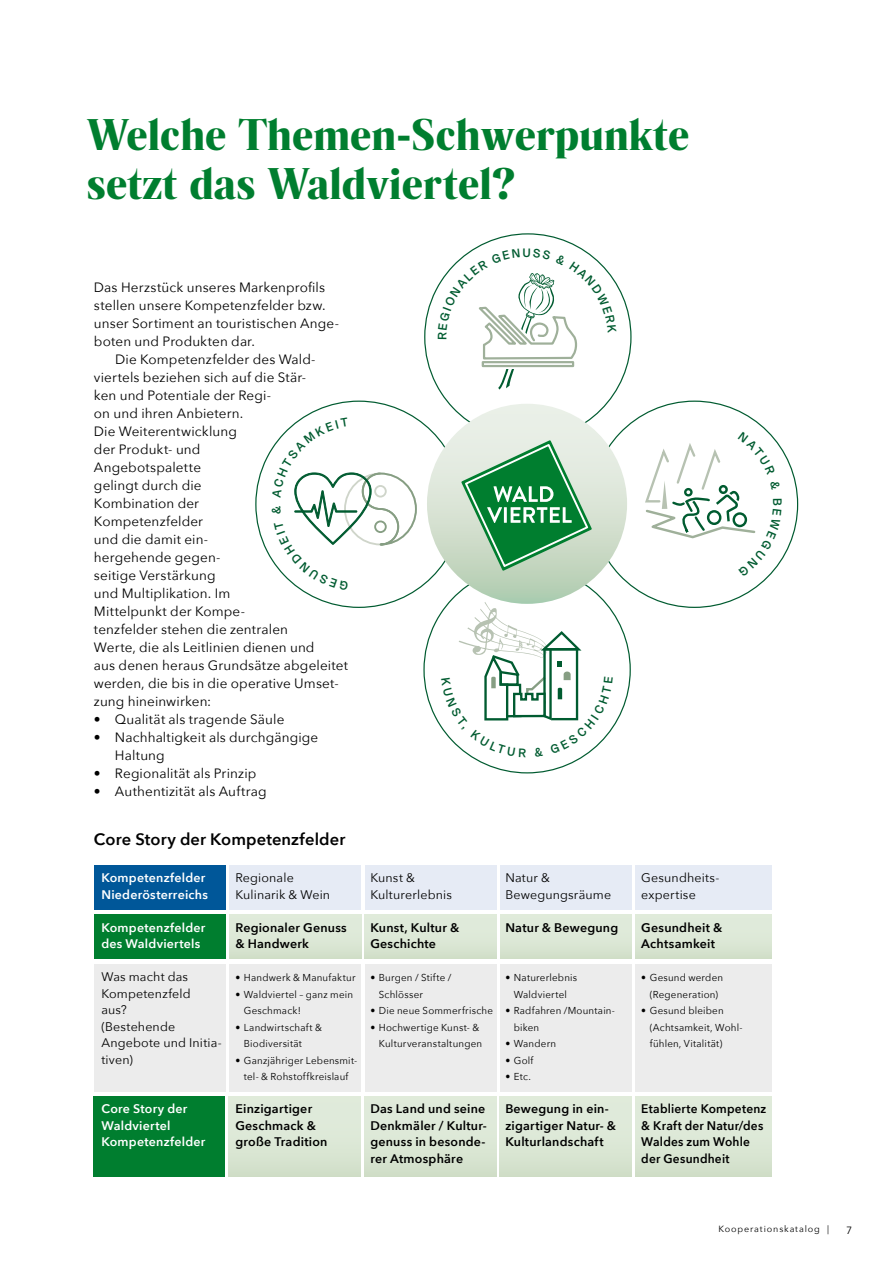
<style>
.page{position:relative;width:893px;height:1263px;background:#fff}
.page>*{position:absolute;margin:0;border:0;box-sizing:border-box;transform-origin:0 0}
.t1{font:900 42px/48px "Rando Display";color:#007e2f}
.t2{font:600 16.5px "Avenir Next";letter-spacing:.005em;color:#000}
.t3{font:13.5px/18px "Avenir Next";letter-spacing:.01em;color:#000}
.t4{font:600 12.45px/16.5px "Avenir Next";letter-spacing:.02em;color:#000}
.t5{font:12.45px/16.5px "Avenir Next";letter-spacing:.015em;color:#000}
.t6{font:600 12.45px/16.5px "Avenir Next";letter-spacing:.02em;color:#fff}
.t7{font:600 12.45px/16.5px "Avenir Next";letter-spacing:.02em;color:#000;scale:.96 1}
.t8{font:10.5px "Avenir Next";color:#000}
.t9{font:10.05px/16.5px "Avenir Next";letter-spacing:.02em;color:#000}
.t10{font:9px "Avenir Next";letter-spacing:.1em;color:#000}
</style>
<div class="page">
<div style="left:94px;top:1096px;width:131px;height:81px;background:#007e2f"></div>
<div style="left:229px;top:1096px;width:132px;height:81px;background:linear-gradient(to right,#dbe7d5,#dbe7d5)"></div>
<div style="left:364px;top:1096px;width:132px;height:81px;background:linear-gradient(to right,#dbe7d5,#dbe7d5)"></div>
<div style="left:500px;top:1096px;width:131px;height:81px;background:linear-gradient(to right,#dbe7d5,#dbe7d5)"></div>
<div style="left:635px;top:1096px;width:136px;height:81px;background:linear-gradient(to right,#dbe7d5,#dbe7d5)"></div>
<div style="left:94px;top:964px;width:132px;height:127px;background:#ececec"></div>
<div style="left:229px;top:964px;width:132px;height:127px;background:#ececec"></div>
<div style="left:365px;top:964px;width:132px;height:127px;background:#ececec"></div>
<div style="left:500px;top:964px;width:132px;height:127px;background:#ececec"></div>
<div style="left:635px;top:964px;width:136px;height:127px;background:#ececec"></div>
<div style="left:94px;top:914px;width:132px;height:45px;background:#007e2f"></div>
<div style="left:94px;top:865px;width:132px;height:44px;background:#005799"></div>
<div style="left:229px;top:914px;width:132px;height:45px;background:linear-gradient(to right,#dbe7d5,#dbe7d5)"></div>
<div style="left:229px;top:865px;width:132px;height:44px;background:#e6ebf5"></div>
<div style="left:365px;top:914px;width:132px;height:45px;background:linear-gradient(to right,#dbe7d5,#dbe7d5)"></div>
<div style="left:365px;top:865px;width:132px;height:44px;background:#e6ebf5"></div>
<div style="left:500px;top:914px;width:132px;height:45px;background:linear-gradient(to right,#dbe7d5,#dbe7d5)"></div>
<div style="left:500px;top:865px;width:132px;height:44px;background:#e6ebf5"></div>
<div style="left:635px;top:914px;width:136px;height:45px;background:linear-gradient(to right,#dbe7d5,#dbe7d5)"></div>
<div style="left:635px;top:865px;width:136px;height:44px;background:#e6ebf5"></div>
<svg style="left:255px;top:233px;width:544px;height:541px"></svg>
<h1 class="t1" style="left:87px;top:110px;width:604px">Welche Themen-Schwerpunkte setzt das Waldviertel?</h1>
<p class="t3" style="left:94px;top:278px;width:233px">Das Herzstück unseres Markenprofils</p>
<p class="t3" style="left:94px;top:296px;width:233px">stellen unsere Kompetenzfelder bzw.</p>
<p class="t3" style="left:94px;top:314px;width:247px">unser Sortiment an touristischen Ange-</p>
<p class="t3" style="left:94px;top:332px;width:163px">boten und Produkten dar.</p>
<p class="t3" style="left:115px;top:350px;width:202px">Die Kompetenzfelder des Wald-</p>
<p class="t3" style="left:94px;top:368px;width:214px">viertels beziehen sich auf die Stär-</p>
<p class="t3" style="left:94px;top:386px;width:179px">ken und Potentiale der Regi-</p>
<p class="t3" style="left:94px;top:404px;width:151px">on und ihren Anbietern.</p>
<p class="t3" style="left:94px;top:422px;width:145px">Die Weiterentwicklung</p>
<p class="t3" style="left:94px;top:440px;width:108px">der Produkt- und</p>
<p class="t3" style="left:94px;top:458px;width:109px">Angebotspalette</p>
<p class="t3" style="left:94px;top:476px;width:109px">gelingt durch die</p>
<p class="t3" style="left:94px;top:494px;width:107px">Kombination der</p>
<p class="t3" style="left:94px;top:512px;width:111px">Kompetenzfelder</p>
<p class="t3" style="left:94px;top:530px;width:116px">und die damit ein-</p>
<p class="t3" style="left:94px;top:548px;width:127px">hergehende gegen-</p>
<p class="t3" style="left:94px;top:566px;width:123px">seitige Verstärkung</p>
<p class="t3" style="left:94px;top:584px;width:138px">und Multiplikation. Im</p>
<p class="t3" style="left:94px;top:602px;width:153px">Mittelpunkt der Kompe-</p>
<p class="t3" style="left:94px;top:620px;width:196px">tenzfelder stehen die zentralen</p>
<p class="t3" style="left:94px;top:638px;width:222px">Werte, die als Leitlinien dienen und</p>
<p class="t3" style="left:94px;top:656px;width:256px">aus denen heraus Grundsätze abgeleitet</p>
<p class="t3" style="left:94px;top:674px;width:246px">werden, die bis in die operative Umset-</p>
<p class="t3" style="left:94px;top:692px;width:119px">zung hineinwirken:</p>
<p class="t3" style="left:94px;top:710px;width:192px">• Qualität als tragende Säule</p>
<p class="t3" style="left:115px;top:728px;width:205px;text-indent:-21px">• Nachhaltigkeit als durchgängige<br>Haltung</p>
<p class="t3" style="left:94px;top:764px;width:164px">• Regionalität als Prinzip</p>
<p class="t3" style="left:94px;top:782px;width:174px">• Authentizität als Auftrag</p>
<p class="t2" style="left:94px;top:825px;width:253px">Core Story der Kompetenzfelder</p>
<p class="t6" style="left:101px;top:869px;width:108px">Kompetenzfelder<br>Niederösterreichs</p>
<p class="t6" style="left:101px;top:919px;width:105px">Kompetenzfelder des Waldviertels</p>
<p class="t5" style="left:101px;top:968px;width:122px">Was macht das<br>Kompetenzfeld<br>aus?<br>(Bestehende<br>Angebote und Initia&shy;tiven)</p>
<p class="t6" style="left:101px;top:1100px;width:105px">Core Story der<br>Waldviertel<br>Kompetenzfelder</p>
<p class="t5" style="left:235px;top:869px;width:96px">Regionale<br>Kulinarik &amp; Wein</p>
<p class="t4" style="left:235px;top:919px;width:113px">Regionaler Genuss &amp; Handwerk</p>
<p class="t9" style="left:235px;top:969px;width:122px">• Handwerk &amp; Manufaktur</p>
<p class="t9" style="left:244px;top:985px;width:111px;text-indent:-9px">• Waldviertel – ganz mein<br>Geschmack!</p>
<p class="t9" style="left:244px;top:1018px;width:79px;text-indent:-9px">• Landwirtschaft &amp;<br>Biodiversität</p>
<p class="t9" style="left:235px;top:1051px;width:123px;text-align:center">• Ganzjähriger Lebensmit&shy;tel- &amp; Rohstoffkreislauf</p>
<p class="t4" style="left:235px;top:1100px;width:94px">Einzigartiger<br>Geschmack &amp; große Tradition</p>
<p class="t5" style="left:370px;top:869px;width:83px">Kunst &amp;<br>Kulturerlebnis</p>
<p class="t4" style="left:370px;top:919px;width:90px">Kunst, Kultur &amp;<br>Geschichte</p>
<p class="t9" style="left:379px;top:969px;width:74px;text-indent:-9px">• Burgen / Stifte /<br>Schlösser</p>
<p class="t9" style="left:370px;top:1002px;width:124px">• Die neue Sommerfrische</p>
<p class="t9" style="left:370px;top:1018px;width:113px;text-align:right">• Hochwertige Kunst- &amp;<br>Kulturveranstaltungen</p>
<p class="t4" style="left:370px;top:1100px;width:118px;text-align:justify">Das Land und seine Denkmäler / Kultur&shy;genuss in besonde&shy;rer Atmosphäre</p>
<p class="t5" style="left:505px;top:869px;width:107px">Natur &amp;<br>Bewegungsräume</p>
<p class="t4" style="left:505px;top:919px;width:114px">Natur &amp; Bewegung</p>
<p class="t9" style="left:505px;top:969px;width:73px;text-align:center">• Naturerlebnis<br>Waldviertel</p>
<p class="t9" style="left:514px;top:1002px;width:103px;text-indent:-9px">• Radfahren /Mountain&shy;biken</p>
<p class="t9" style="left:505px;top:1035px;width:52px">• Wandern</p>
<p class="t9" style="left:505px;top:1051px;width:30px">• Golf</p>
<p class="t9" style="left:505px;top:1068px;width:27px">• Etc.</p>
<p class="t4" style="left:505px;top:1100px;width:112px">Bewegung in ein&shy;zigartiger Natur- &amp;<br>Kulturlandschaft</p>
<p class="t5" style="left:641px;top:869px;width:80px">Gesundheits&shy;expertise</p>
<p class="t4" style="left:641px;top:919px;width:83px">Gesundheit &amp;<br>Achtsamkeit</p>
<p class="t9" style="left:641px;top:969px;width:83px;text-align:center">• Gesund werden (Regeneration)</p>
<p class="t9" style="left:650px;top:1002px;width:94px;text-indent:-9px">• Gesund bleiben (Achtsamkeit, Wohl&shy;fühlen, Vitalität)</p>
<p class="t7" style="left:641px;top:1100px;width:132px">Etablierte Kompetenz &amp; Kraft der Natur/des<br>Waldes zum Wohle der Gesundheit</p>
<p class="t10" style="left:718px;top:1221px;width:112px">Kooperationskatalog |</p>
<p class="t8" style="left:846px;top:1221px;width:8px">7</p>
</div>
